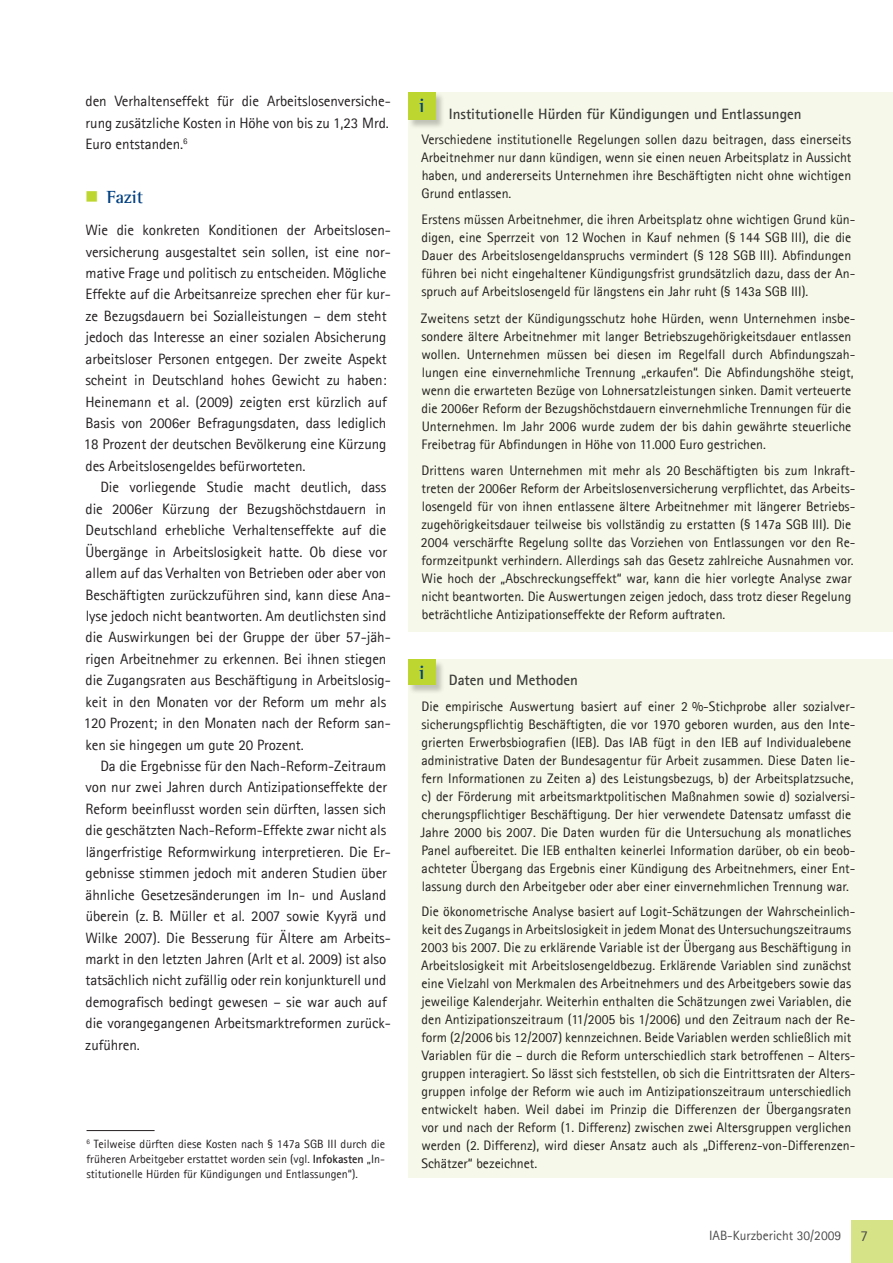
<style>
.page{position:relative;width:893px;height:1263px;background:#fff}
.page>*{position:absolute;margin:0;border:0;box-sizing:border-box;transform-origin:0 0}
.t1{font:700 18px "Agfa Rotis Semi Serif";letter-spacing:-.005em;color:#014081}
.t2{font:15px/21.5px "Agfa Rotis Sans Serif";letter-spacing:-.005em;color:#231f20}
.t3{font:700 15px "Agfa Rotis Sans Serif";color:#3e3e3c}
.t4{font:15px "Agfa Rotis Sans Serif";color:#4b4c4b}
.t5{font:13.8px/18px "Agfa Rotis Sans Serif";color:#221e1d}
.t6{font:13.5px "Agfa Rotis Sans Serif";color:#4b4c4b}
.t7{font:12px/15px "Agfa Rotis Sans Serif";color:#231f20;text-align:justify}
.s1{font-weight:700}
</style>
<div class="page">
<div style="left:851px;top:1220px;width:42px;height:43px;background:#d7e387"></div>
<div style="left:408px;top:92px;width:485px;height:539px;background:#f6f9e9"></div>
<div style="left:409px;top:92px;width:36px;height:37px;background:#231f20;opacity:.25"></div>
<div style="left:408px;top:92px;width:27px;height:27px;background:#bed630"></div>
<div style="left:408px;top:659px;width:485px;height:519px;background:#f6f9e9"></div>
<div style="left:409px;top:660px;width:36px;height:34px;background:#231f20;opacity:.25"></div>
<div style="left:408px;top:659px;width:27px;height:26px;background:#bed630"></div>
<hr style="left:87px;top:1130px;width:68px;height:1px;background:#231f20">
<p class="t2" style="left:86px;top:91px;width:307px">den Verhaltenseffekt für die Arbeitslosenversiche&shy;rung zusätzliche Kosten in Höhe von bis zu 1,23 Mrd.<br>Euro entstanden.<sup>6</sup></p>
<h1 class="t1" style="left:107px;top:186px;width:38px">Fazit</h1>
<p class="t2" style="left:84px;top:219px;width:309px">Wie die konkreten Konditionen der Arbeitslosen&shy;versicherung ausgestaltet sein sollen, ist eine nor&shy;mative Frage und politisch zu entscheiden. Mögliche Effekte auf die Arbeitsanreize sprechen eher für kur&shy;ze Bezugsdauern bei Sozialleistungen – dem steht jedoch das Interesse an einer sozialen Absicherung arbeitsloser Personen entgegen. Der zweite Aspekt scheint in Deutschland hohes Gewicht zu haben:<br>Heinemann et al. (2009) zeigten erst kürzlich auf Basis von 2006er Befragungsdaten, dass lediglich 18 Prozent der deutschen Bevölkerung eine Kürzung des Arbeitslosengeldes befürworteten.</p>
<p class="t2" style="left:84px;top:476px;width:309px;text-indent:17px">Die vorliegende Studie macht deutlich, dass die 2006er Kürzung der Bezugshöchstdauern in Deutschland erhebliche Verhaltenseffekte auf die Übergänge in Arbeitslosigkeit hatte. Ob diese vor allem auf das Verhalten von Betrieben oder aber von Beschäftigten zurückzuführen sind, kann diese Ana&shy;lyse jedoch nicht beantworten. Am deutlichsten sind die Auswirkungen bei der Gruppe der über 57-jäh&shy;rigen Arbeitnehmer zu erkennen. Bei ihnen stiegen die Zugangsraten aus Beschäftigung in Arbeitslosig&shy;keit in den Monaten vor der Reform um mehr als 120 Prozent; in den Monaten nach der Reform san&shy;ken sie hingegen um gute 20 Prozent.</p>
<p class="t2" style="left:85px;top:755px;width:307px;text-indent:15px">Da die Ergebnisse für den Nach-Reform-Zeitraum von nur zwei Jahren durch Antizipationseffekte der Reform beeinflusst worden sein dürften, lassen sich die geschätzten Nach-Reform-Effekte zwar nicht als längerfristige Reformwirkung interpretieren. Die Er&shy;gebnisse stimmen jedoch mit anderen Studien über ähnliche Gesetzesänderungen im In- und Ausland überein (z. B. Müller et al. 2007 sowie Kyyrä und Wilke 2007). Die Besserung für Ältere am Arbeits&shy;markt in den letzten Jahren (Arlt et al. 2009) ist also tatsächlich nicht zufällig oder rein konjunkturell und demografisch bedingt gewesen – sie war auch auf die vorangegangenen Arbeitsmarktreformen zurück&shy;zuführen.</p>
<p class="t7" style="left:87px;top:1136px;width:300px"><sup>6</sup> Teilweise dürften diese Kosten nach § 147a SGB III durch die früheren Arbeitgeber erstattet worden sein (vgl. <span class="s1">Infokasten</span> „In&shy;stitutionelle Hürden für Kündigungen und Entlassungen“).</p>
<p class="t3" style="left:419px;top:105px;width:384px"><sup>i</sup> Institutionelle Hürden für Kündigungen und Entlassungen</p>
<p class="t5" style="left:421px;top:130px;width:432px;text-align:justify">Verschiedene institutionelle Regelungen sollen dazu beitragen, dass einerseits Arbeitnehmer nur dann kündigen, wenn sie einen neuen Arbeitsplatz in Aussicht haben, und andererseits Unternehmen ihre Beschäftigten nicht ohne wichtigen Grund entlassen.</p>
<p class="t5" style="left:421px;top:211px;width:435px">Erstens müssen Arbeitnehmer, die ihren Arbeitsplatz ohne wichtigen Grund kün&shy;digen, eine Sperrzeit von 12 Wochen in Kauf nehmen (§ 144 SGB III), die die Dauer des Arbeitslosengeldanspruchs vermindert (§ 128 SGB III). Abfindungen führen bei nicht eingehaltener Kündigungsfrist grundsätzlich dazu, dass der An&shy;spruch auf Arbeitslosengeld für längstens ein Jahr ruht (§ 143a SGB III).</p>
<p class="t5" style="left:421px;top:309px;width:436px">Zweitens setzt der Kündigungsschutz hohe Hürden, wenn Unternehmen insbe&shy;sondere ältere Arbeitnehmer mit langer Betriebszugehörigkeitsdauer entlassen wollen. Unternehmen müssen bei diesen im Regelfall durch Abfindungszah&shy;lungen eine einvernehmliche Trennung „erkaufen“. Die Abfindungshöhe steigt, wenn die erwarteten Bezüge von Lohnersatzleistungen sinken. Damit verteuerte die 2006er Reform der Bezugshöchstdauern einvernehmliche Trennungen für die Unternehmen. Im Jahr 2006 wurde zudem der bis dahin gewährte steuerliche Freibetrag für Abfindungen in Höhe von 11.000 Euro gestrichen.</p>
<p class="t5" style="left:421px;top:462px;width:436px">Drittens waren Unternehmen mit mehr als 20 Beschäftigten bis zum Inkraft&shy;treten der 2006er Reform der Arbeitslosenversicherung verpflichtet, das Arbeits&shy;losengeld für von ihnen entlassene ältere Arbeitnehmer mit längerer Betriebs&shy;zugehörigkeitsdauer teilweise bis vollständig zu erstatten (§ 147a SGB III). Die 2004 verschärfte Regelung sollte das Vorziehen von Entlassungen vor den Re&shy;formzeitpunkt verhindern. Allerdings sah das Gesetz zahlreiche Ausnahmen vor.<br>Wie hoch der „Abschreckungseffekt“ war, kann die hier vorlegte Analyse zwar nicht beantworten. Die Auswertungen zeigen jedoch, dass trotz dieser Regelung beträchtliche Antizipationseffekte der Reform auftraten.</p>
<p class="t3" style="left:419px;top:670px;width:160px"><sup>i</sup> Daten und Methoden</p>
<p class="t5" style="left:421px;top:697px;width:436px">Die empirische Auswertung basiert auf einer 2 %-Stichprobe aller sozialver&shy;sicherungspflichtig Beschäftigten, die vor 1970 geboren wurden, aus den Inte&shy;grierten Erwerbsbiografien (IEB). Das IAB fügt in den IEB auf Individualebene administrative Daten der Bundesagentur für Arbeit zusammen. Diese Daten lie&shy;fern Informationen zu Zeiten a) des Leistungsbezugs, b) der Arbeitsplatzsuche, c) der Förderung mit arbeitsmarktpolitischen Maßnahmen sowie d) sozialversi&shy;cherungspflichtiger Beschäftigung. Der hier verwendete Datensatz umfasst die Jahre 2000 bis 2007. Die Daten wurden für die Untersuchung als monatliches Panel aufbereitet. Die IEB enthalten keinerlei Information darüber, ob ein beob&shy;achteter Übergang das Ergebnis einer Kündigung des Arbeitnehmers, einer Ent&shy;lassung durch den Arbeitgeber oder aber einer einvernehmlichen Trennung war.</p>
<p class="t5" style="left:421px;top:902px;width:436px">Die ökonometrische Analyse basiert auf Logit-Schätzungen der Wahrscheinlich&shy;keit des Zugangs in Arbeitslosigkeit in jedem Monat des Untersuchungszeitraums 2003 bis 2007. Die zu erklärende Variable ist der Übergang aus Beschäftigung in Arbeitslosigkeit mit Arbeitslosengeldbezug. Erklärende Variablen sind zunächst eine Vielzahl von Merkmalen des Arbeitnehmers und des Arbeitgebers sowie das jeweilige Kalenderjahr. Weiterhin enthalten die Schätzungen zwei Variablen, die den Antizipationszeitraum (11/2005 bis 1/2006) und den Zeitraum nach der Re&shy;form (2/2006 bis 12/2007) kennzeichnen. Beide Variablen werden schließlich mit Variablen für die – durch die Reform unterschiedlich stark betroffenen – Alters&shy;gruppen interagiert. So lässt sich feststellen, ob sich die Eintrittsraten der Alters&shy;gruppen infolge der Reform wie auch im Antizipationszeitraum unterschiedlich entwickelt haben. Weil dabei im Prinzip die Differenzen der Übergangsraten vor und nach der Reform (1. Differenz) zwischen zwei Altersgruppen verglichen werden (2. Differenz), wird dieser Ansatz auch als „Differenz-von-Differenzen-Schätzer“ bezeichnet.</p>
<p class="t6" style="left:709px;top:1227px;width:134px">IAB-Kurzbericht 30/2009</p>
<p class="t4" style="left:860px;top:1227px;width:9px">7</p>
</div>
